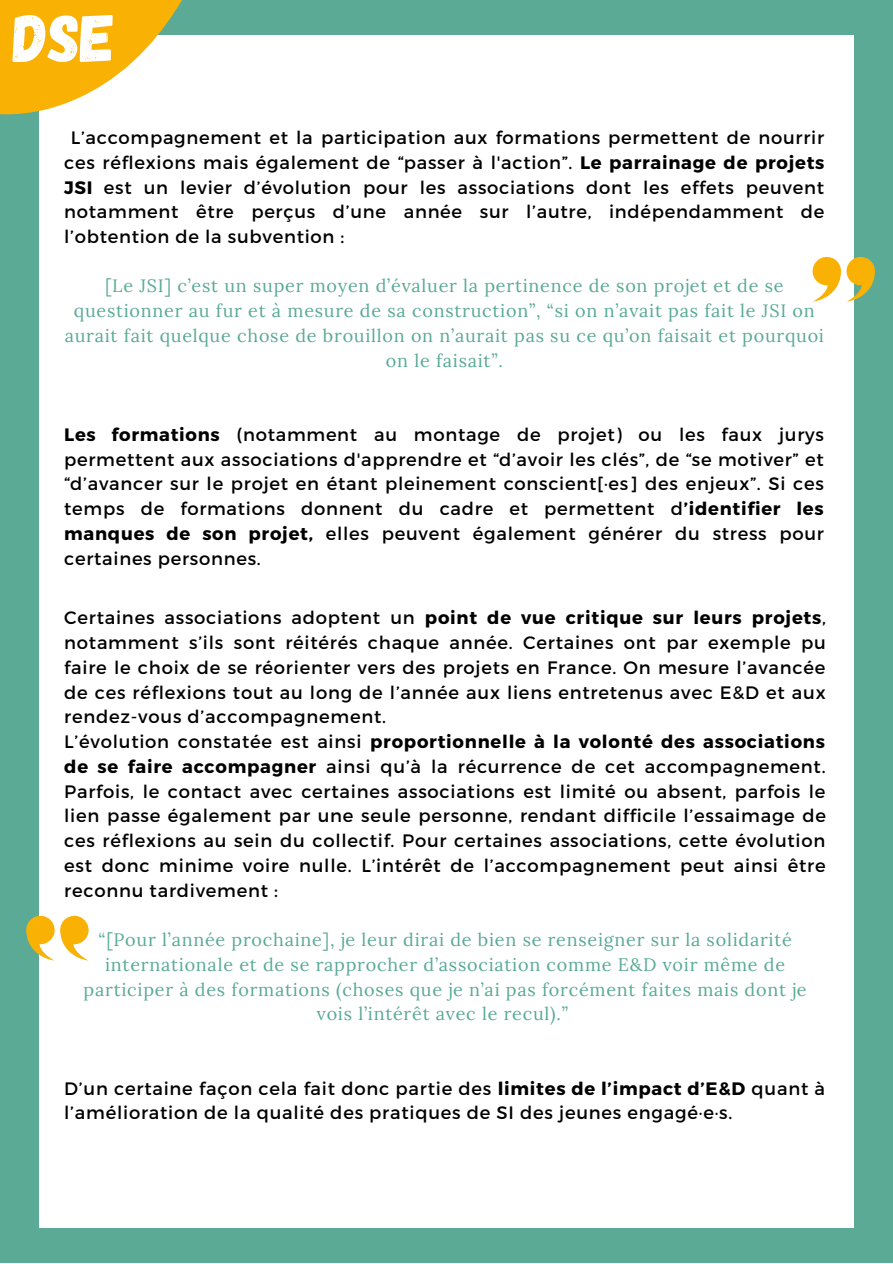
<style>
.page{position:relative;width:893px;height:1264px;background:#fff}
.page>*{position:absolute;margin:0;border:0;box-sizing:border-box;transform-origin:0 0}
.t1{font:67.5px "Gagalin";color:#fff}
.t2{font:18px/24.8px "Montserrat";letter-spacing:.04em;color:#000;text-align:justify}
.t3{font:18px/24.8px "Lora";letter-spacing:.04em;color:#5aaa96;text-align:center}
.s1{font-weight:700}
</style>
<div class="page">
<div style="left:0;top:0;width:892px;height:1262px;background:#5aaa96"></div>
<div style="left:39px;top:35px;width:814px;height:1192px;background:#fff"></div>
<svg style="left:0;top:0;width:182px;height:115px;fill:#f9b104"></svg>
<svg style="left:812px;top:257px;width:62px;height:45px"></svg>
<svg style="left:26px;top:915px;width:63px;height:45px"></svg>
<p class="t1" style="left:13px;top:-6px;width:104px">DSE</p>
<p class="t2" style="left:64px;top:124px;width:761px;text-indent:6px">L’accompagnement et la participation aux formations permettent de nourrir ces réflexions mais également de “passer à l'action”. <span class="s1">Le parrainage de projets JSI</span> est un levier d’évolution pour les associations dont les effets peuvent notamment être perçus d’une année sur l’autre, indépendamment de l’obtention de la subvention :</p>
<p class="t3" style="left:65px;top:273px;width:760px">[Le JSI] c’est un super moyen d’évaluer la pertinence de son projet et de se questionner au fur et à mesure de sa construction”, “si on n’avait pas fait le JSI on aurait fait quelque chose de brouillon on n’aurait pas su ce qu’on faisait et pourquoi on le faisait”.</p>
<p class="t2" style="left:64px;top:421px;width:761px"><span class="s1">Les formations</span> (notamment au montage de projet) ou les faux jurys permettent aux associations d'apprendre et “d’avoir les clés”, de “se motiver” et “d’avancer sur le projet en étant pleinement conscient[·es] des enjeux”. Si ces temps de formations donnent du cadre et permettent d<span class="s1">’identifier les manques de son projet,</span> elles peuvent également générer du stress pour certaines personnes.</p>
<p class="t2" style="left:64px;top:604px;width:763px">Certaines associations adoptent un <span class="s1">point de vue critique sur leurs projets</span>, notamment s’ils sont réitérés chaque année. Certaines ont par exemple pu faire le choix de se réorienter vers des projets en France. On mesure l’avancée de ces réflexions tout au long de l’année aux liens entretenus avec E&amp;D et aux rendez-vous d’accompagnement.</p>
<p class="t2" style="left:64px;top:728px;width:763px">L’évolution constatée est ainsi <span class="s1">proportionnelle à la volonté des associations de se faire accompagner</span> ainsi qu’à la récurrence de cet accompagnement.<br>Parfois, le contact avec certaines associations est limité ou absent, parfois le lien passe également par une seule personne, rendant difficile l’essaimage de ces réflexions au sein du collectif. Pour certaines associations, cette évolution est donc minime voire nulle. L’intérêt de l’accompagnement peut ainsi être reconnu tardivement :</p>
<p class="t3" style="left:84px;top:927px;width:724px">“[Pour l’année prochaine], je leur dirai de bien se renseigner sur la solidarité internationale et de se rapprocher d’association comme E&amp;D voir même de participer à des formations (choses que je n’ai pas forcément faites mais dont je vois l’intérêt avec le recul).”</p>
<p class="t2" style="left:64px;top:1074px;width:762px">D’un certaine façon cela fait donc partie des <span class="s1">limites de l’impact d’E&amp;D</span> quant à l’amélioration de la qualité des pratiques de SI des jeunes engagé·e·s.</p>
</div>
